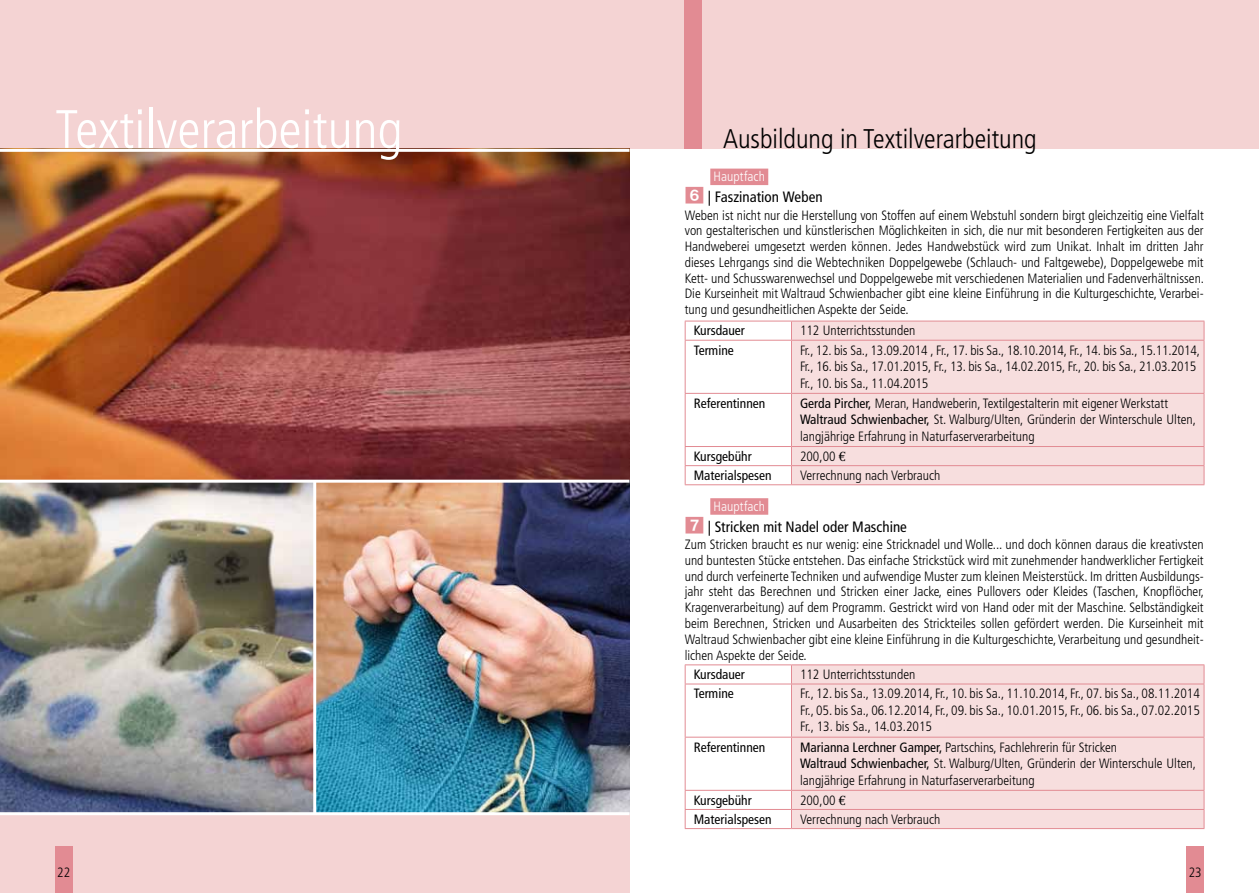
<style>
.page{position:relative;width:1259px;height:893px;background:#fff}
.page>*{position:absolute;margin:0;border:0;box-sizing:border-box;transform-origin:0 0}
.t1{font:300 condensed 54px "Frutiger";color:#fff}
.t2{font:300 condensed 27px "Frutiger";color:#000}
.t3{font:condensed 15px "Frutiger";letter-spacing:.005em;color:#000}
.t4{font:300 condensed 13.5px/15.8px "Frutiger";color:#000;text-align:justify}
.t5{font:condensed 13.5px "Frutiger";color:#000}
.t6{font:300 condensed 13.5px "Frutiger";letter-spacing:.005em;color:#fff}
.s1{font-weight:400}
.s2{font-family:"Euro Serif";font-weight:400;font-stretch:normal}
</style>
<div class="page">
<div style="left:0;top:0;width:629px;height:893px;background:#f4d3d3"></div>
<div style="left:1186px;top:846px;width:17px;height:47px;background:#e28b93"></div>
<div style="left:55px;top:846px;width:17px;height:47px;background:#e28b93"></div>
<div style="left:629px;top:0;width:630px;height:149px;background:#f4d3d3"></div>
<div style="left:685px;top:0;width:17px;height:149px;background:#e28b93"></div>
<img style="left:0;top:152px;width:629px;height:660px">
<hr style="left:0;top:149px;width:629px;height:3px;background:#fff">
<hr style="left:0;top:480px;width:629px;height:3px;background:#fff">
<hr style="left:313px;top:481px;width:3px;height:333px;background:#fff">
<hr style="left:0;top:812px;width:629px;height:3px;background:#fff">
<div style="left:710px;top:169px;width:58px;height:16px;background:#e28b93"></div>
<div style="left:792px;top:322px;width:411px;height:162px;background:#f7dede"></div>
<hr style="left:685px;top:321px;width:106px;height:1px;background:#e28b93">
<svg style="left:685px;top:321px;width:1px;height:19px"></svg>
<hr style="left:791px;top:321px;width:413px;height:1px;background:#e28b93">
<svg style="left:791px;top:321px;width:1px;height:19px"></svg>
<svg style="left:1203px;top:321px;width:1px;height:19px"></svg>
<hr style="left:685px;top:340px;width:106px;height:1px;background:#e28b93">
<hr style="left:685px;top:341px;width:1px;height:52px;background:#e28b93">
<hr style="left:791px;top:340px;width:413px;height:1px;background:#e28b93">
<hr style="left:791px;top:341px;width:1px;height:52px;background:#e28b93">
<hr style="left:1203px;top:341px;width:1px;height:52px;background:#e28b93">
<hr style="left:685px;top:393px;width:106px;height:1px;background:#e28b93">
<hr style="left:685px;top:394px;width:1px;height:52px;background:#e28b93">
<hr style="left:791px;top:393px;width:413px;height:1px;background:#e28b93">
<hr style="left:791px;top:394px;width:1px;height:52px;background:#e28b93">
<hr style="left:1203px;top:394px;width:1px;height:52px;background:#e28b93">
<hr style="left:685px;top:446px;width:106px;height:1px;background:#e28b93">
<hr style="left:791px;top:446px;width:413px;height:1px;background:#e28b93">
<hr style="left:685px;top:465px;width:106px;height:1px;background:#e28b93">
<svg style="left:685px;top:447px;width:1px;height:37px"></svg>
<hr style="left:791px;top:465px;width:413px;height:1px;background:#e28b93">
<svg style="left:791px;top:447px;width:1px;height:37px"></svg>
<svg style="left:1203px;top:447px;width:1px;height:37px"></svg>
<hr style="left:685px;top:484px;width:106px;height:1px;background:#e28b93">
<hr style="left:791px;top:484px;width:413px;height:1px;background:#e28b93">
<div style="left:710px;top:498px;width:58px;height:17px;background:#e28b93"></div>
<div style="left:792px;top:665px;width:411px;height:163px;background:#f7dede"></div>
<hr style="left:685px;top:664px;width:106px;height:1px;background:#e28b93">
<svg style="left:685px;top:665px;width:1px;height:19px"></svg>
<hr style="left:791px;top:664px;width:413px;height:1px;background:#e28b93">
<svg style="left:791px;top:665px;width:1px;height:19px"></svg>
<svg style="left:1203px;top:665px;width:1px;height:19px"></svg>
<hr style="left:685px;top:684px;width:106px;height:1px;background:#e28b93">
<hr style="left:685px;top:684px;width:1px;height:53px;background:#e28b93">
<hr style="left:791px;top:684px;width:413px;height:1px;background:#e28b93">
<hr style="left:791px;top:684px;width:1px;height:53px;background:#e28b93">
<hr style="left:1203px;top:684px;width:1px;height:53px;background:#e28b93">
<hr style="left:685px;top:737px;width:106px;height:1px;background:#e28b93">
<hr style="left:685px;top:737px;width:1px;height:53px;background:#e28b93">
<hr style="left:791px;top:737px;width:413px;height:1px;background:#e28b93">
<hr style="left:791px;top:737px;width:1px;height:53px;background:#e28b93">
<hr style="left:1203px;top:737px;width:1px;height:53px;background:#e28b93">
<hr style="left:685px;top:790px;width:106px;height:1px;background:#e28b93">
<hr style="left:791px;top:790px;width:413px;height:1px;background:#e28b93">
<hr style="left:685px;top:809px;width:106px;height:1px;background:#e28b93">
<svg style="left:685px;top:791px;width:1px;height:37px"></svg>
<hr style="left:791px;top:809px;width:413px;height:1px;background:#e28b93">
<svg style="left:791px;top:791px;width:1px;height:37px"></svg>
<svg style="left:1203px;top:791px;width:1px;height:37px"></svg>
<hr style="left:685px;top:828px;width:106px;height:1px;background:#e28b93">
<hr style="left:791px;top:828px;width:413px;height:1px;background:#e28b93">
<h1 class="t1" style="left:55px;top:99px;width:349px">Textilverarbeitung</h1>
<h2 class="t2" style="left:723px;top:123px;width:315px">Ausbildung in Textilverarbeitung</h2>
<p class="t6" style="left:713px;top:169px;width:53px">Hauptfach</p>
<p class="t3" style="left:708px;top:188px;width:116px">| Faszination Weben</p>
<p class="t4" style="left:685px;top:207px;width:521px">Weben ist nicht nur die Herstellung von Stoffen auf einem Webstuhl sondern birgt gleichzeitig eine Vielfalt von gestalterischen und künstlerischen Möglichkeiten in sich, die nur mit besonderen Fertigkeiten aus der Handweberei umgesetzt werden können. Jedes Handwebstück wird zum Unikat. Inhalt im dritten Jahr dieses Lehrgangs sind die Webtechniken Doppelgewebe (Schlauch- und Faltgewebe), Doppelgewebe mit Kett- und Schusswarenwechsel und Doppelgewebe mit verschiedenen Materialien und Fadenverhältnissen.<br>Die Kurseinheit mit Waltraud Schwienbacher gibt eine kleine Einführung in die Kulturgeschichte, Verarbei&shy;tung und gesundheitlichen Aspekte der Seide.</p>
<p class="t5" style="left:693px;top:323px;width:53px">Kursdauer</p>
<p class="t4" style="left:800px;top:323px;width:117px">112 Unterrichtsstunden</p>
<p class="t5" style="left:693px;top:342px;width:42px">Termine</p>
<p class="t4" style="left:800px;top:342px;width:402px;line-height:16.5px;text-align:left">Fr., 12. bis Sa., 13.09.2014 , Fr., 17. bis Sa., 18.10.2014, Fr., 14. bis Sa., 15.11.2014,<br>Fr., 16. bis Sa., 17.01.2015, Fr., 13. bis Sa., 14.02.2015, Fr., 20. bis Sa., 21.03.2015<br>Fr., 10. bis Sa., 11.04.2015</p>
<p class="t5" style="left:693px;top:395px;width:73px">Referentinnen</p>
<p class="t4" style="left:800px;top:395px;width:397px;line-height:16.5px;text-align:left"><span class="s1">Gerda Pircher,</span> Meran, Handweberin, Textilgestalterin mit eigener Werkstatt<br><span class="s1">Waltraud Schwienbacher,</span> St. Walburg/Ulten, Gründerin der Winterschule Ulten, langjährige Erfahrung in Naturfaserverarbeitung</p>
<p class="t5" style="left:693px;top:448px;width:59px">Kursgebühr</p>
<p class="t4" style="left:800px;top:449px;width:47px">200,00 <span class="s2">€</span></p>
<p class="t5" style="left:693px;top:467px;width:79px">Materialspesen</p>
<p class="t4" style="left:800px;top:468px;width:142px">Verrechnung nach Verbrauch</p>
<p class="t6" style="left:713px;top:499px;width:53px">Hauptfach</p>
<p class="t3" style="left:708px;top:518px;width:200px">| Stricken mit Nadel oder Maschine</p>
<p class="t4" style="left:685px;top:537px;width:521px">Zum Stricken braucht es nur wenig: eine Stricknadel und Wolle... und doch können daraus die kreativsten und buntesten Stücke entstehen. Das einfache Strickstück wird mit zunehmender handwerklicher Fertigkeit und durch verfeinerte Techniken und aufwendige Muster zum kleinen Meisterstück. Im dritten Ausbildungs&shy;jahr steht das Berechnen und Stricken einer Jacke, eines Pullovers oder Kleides (Taschen, Knopflöcher, Kragenverarbeitung) auf dem Programm. Gestrickt wird von Hand oder mit der Maschine. Selbständigkeit beim Berechnen, Stricken und Ausarbeiten des Strickteiles sollen gefördert werden. Die Kurseinheit mit Waltraud Schwienbacher gibt eine kleine Einführung in die Kulturgeschichte, Verarbeitung und gesundheit&shy;lichen Aspekte der Seide.</p>
<p class="t5" style="left:693px;top:667px;width:53px">Kursdauer</p>
<p class="t4" style="left:800px;top:667px;width:117px">112 Unterrichtsstunden</p>
<p class="t5" style="left:693px;top:686px;width:42px">Termine</p>
<p class="t4" style="left:800px;top:686px;width:401px;line-height:16.5px">Fr., 12. bis Sa., 13.09.2014, Fr., 10. bis Sa., 11.10.2014, Fr., 07. bis Sa., 08.11.2014<br>Fr., 05. bis Sa., 06.12.2014, Fr., 09. bis Sa., 10.01.2015, Fr., 06. bis Sa., 07.02.2015<br>Fr., 13. bis Sa., 14.03.2015</p>
<p class="t5" style="left:693px;top:739px;width:73px">Referentinnen</p>
<p class="t4" style="left:800px;top:739px;width:397px;line-height:16.5px;text-align:left"><span class="s1">Marianna Lerchner Gamper,</span> Partschins, Fachlehrerin für Stricken<br><span class="s1">Waltraud Schwienbacher,</span> St. Walburg/Ulten, Gründerin der Winterschule Ulten, langjährige Erfahrung in Naturfaserverarbeitung</p>
<p class="t5" style="left:693px;top:792px;width:59px">Kursgebühr</p>
<p class="t4" style="left:800px;top:792px;width:47px">200,00 <span class="s2">€</span></p>
<p class="t5" style="left:693px;top:811px;width:79px">Materialspesen</p>
<p class="t4" style="left:800px;top:811px;width:142px">Verrechnung nach Verbrauch</p>
<p class="t4" style="left:57px;top:864px;width:14px">22</p>
<p class="t4" style="left:1188px;top:864px;width:14px">23</p>
</div>
